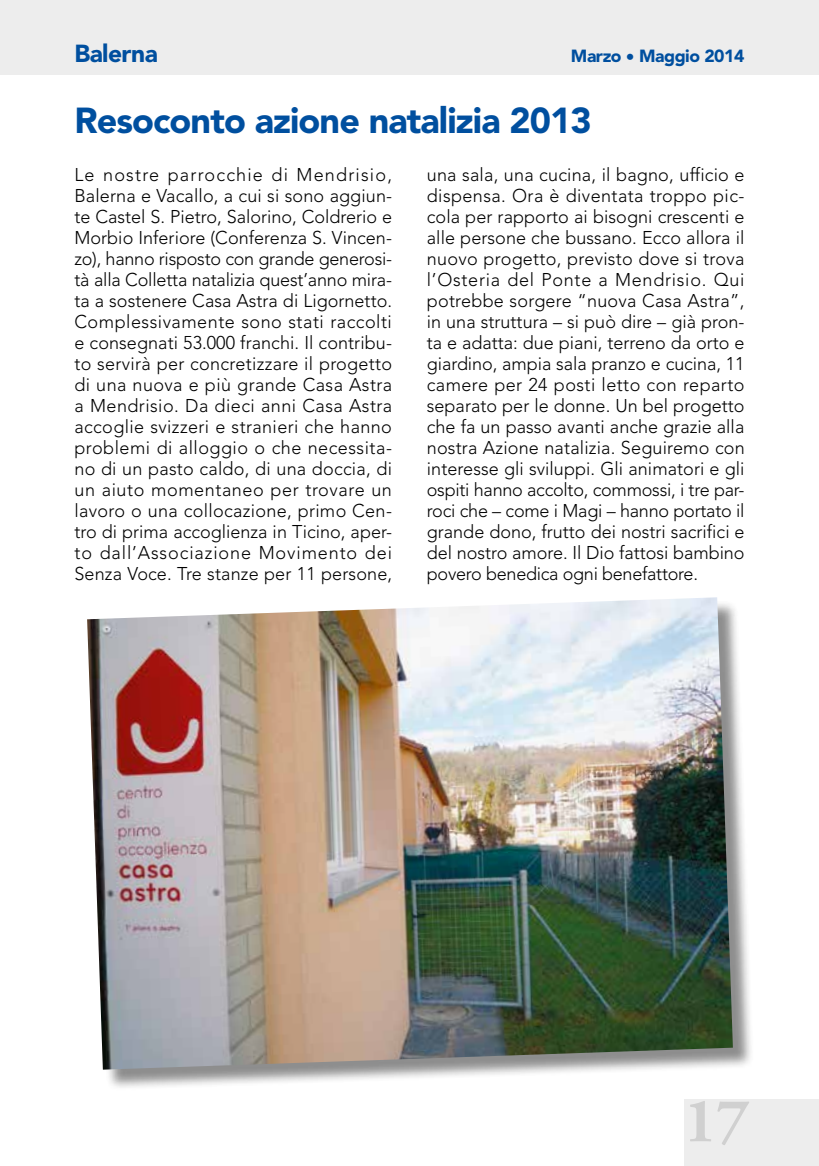
<style>
.page{position:relative;width:819px;height:1166px;background:#fff}
.page>*{position:absolute;margin:0;border:0;box-sizing:border-box;transform-origin:0 0}
.t1{font:700 63px "Adobe Garamond Pro";color:#d0d0d0}
.t2{font:900 35.88px "Avenir";letter-spacing:-.025em;color:#004f9f}
.t3{font:900 24.5px "Avenir";letter-spacing:-.025em;color:#004f9f}
.t4{font:300 18.38px/21px "Avenir";letter-spacing:-.005em;color:#000;text-align:justify}
.t5{font:900 17.5px "Avenir";letter-spacing:-.025em;color:#004f9f}
</style>
<div class="page">
<div style="left:685px;top:1099px;width:134px;height:67px;background:#ededed"></div>
<div style="left:0;top:0;width:819px;height:74px;background:#ededed"></div>
<div style="left:90px;top:600px;width:664px;height:491px;background:#000;opacity:.45"></div>
<img style="left:87px;top:597px;width:645px;height:472px">
<h3 class="t3" style="left:74px;top:38px;width:85px">Balerna</h3>
<p class="t5" style="left:571px;top:45px;width:175px">Marzo • Maggio 2014</p>
<h2 class="t2" style="left:74px;top:98px;width:518px">Resoconto azione natalizia 2013</h2>
<p class="t4" style="left:74px;top:164px;width:319px">Le nostre parrocchie di Mendrisio, Balerna e Vacallo, a cui si sono aggiun&shy;te Castel S. Pietro, Salorino, Coldrerio e Morbio Inferiore (Conferenza S. Vincen&shy;zo), hanno risposto con grande generosi&shy;tà alla Colletta natalizia quest’anno mira&shy;ta a sostenere Casa Astra di Ligornetto.<br>Complessivamente sono stati raccolti e consegnati 53.000 franchi. Il contribu&shy;to servirà per concretizzare il progetto di una nuova e più grande Casa Astra a Mendrisio. Da dieci anni Casa Astra accoglie svizzeri e stranieri che hanno problemi di alloggio o che necessita&shy;no di un pasto caldo, di una doccia, di un aiuto momentaneo per trovare un lavoro o una collocazione, primo Cen&shy;tro di prima accoglienza in Ticino, aper&shy;to dall’Associazione Movimento dei Senza Voce. Tre stanze per 11 persone,</p>
<p class="t4" style="left:427px;top:164px;width:319px">una sala, una cucina, il bagno, ufficio e dispensa. Ora è diventata troppo pic&shy;cola per rapporto ai bisogni crescenti e alle persone che bussano. Ecco allora il nuovo progetto, previsto dove si trova l’Osteria del Ponte a Mendrisio. Qui potrebbe sorgere “nuova Casa Astra”, in una struttura – si può dire – già pron&shy;ta e adatta: due piani, terreno da orto e giardino, ampia sala pranzo e cucina, 11 camere per 24 posti letto con reparto separato per le donne. Un bel progetto che fa un passo avanti anche grazie alla nostra Azione natalizia. Seguiremo con interesse gli sviluppi. Gli animatori e gli ospiti hanno accolto, commossi, i tre par&shy;roci che – come i Magi – hanno portato il grande dono, frutto dei nostri sacrifici e del nostro amore. Il Dio fattosi bambino povero benedica ogni benefattore.</p>
<h1 class="t1" style="left:684px;top:1084px;width:67px">17</h1>
</div>
